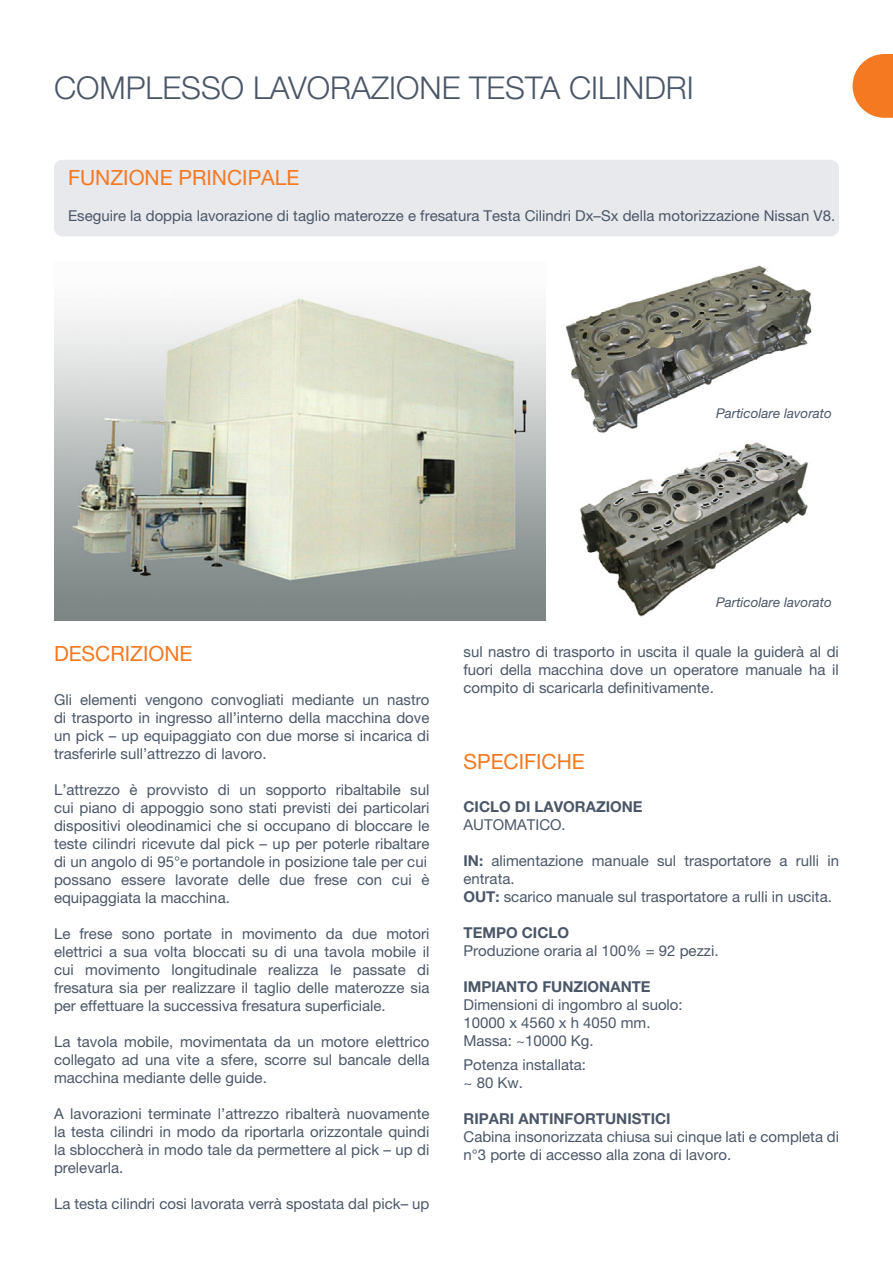
<style>
.page{position:relative;width:893px;height:1263px;background:#fff}
.page>*{position:absolute;margin:0;border:0;box-sizing:border-box;transform-origin:0 0}
.Stile_di_paragrafo_1{font:300 31.5px "Helvetica Neue LT Pro";color:#4b5767}
.Stile_di_paragrafo_1-2{font:21px "Helvetica Neue LT Pro";color:#f47921}
.t1{font:15px/18px "Helvetica Neue LT Pro";color:#4b5767;text-align:justify}
.t2{font:700 15px "Helvetica Neue LT Pro";color:#4b5767}
.t3{font:italic 13.5px "Helvetica Neue LT Pro";color:#4b5767}
.s1{font-weight:700}
</style>
<div class="page">
<svg style="left:853px;top:54px;width:40px;height:64px"></svg>
<div style="left:54px;top:160px;width:785px;height:76px;background:#e7e9ed;border-radius:9px"></div>
<img style="left:565px;top:265px;width:247px;height:168px">
<img style="left:580px;top:442px;width:228px;height:175px">
<img style="left:54px;top:298px;width:491px;height:323px">
<p class="Stile_di_paragrafo_1" style="left:54px;top:69px;width:641px">COMPLESSO LAVORAZIONE TESTA CILINDRI</p>
<p class="Stile_di_paragrafo_1-2" style="left:68px;top:165px;width:233px">FUNZIONE PRINCIPALE</p>
<p class="t1" style="left:68px;top:207px;width:769px">Eseguire la doppia lavorazione di taglio materozze e fresatura Testa Cilindri Dx–Sx della motorizzazione Nissan V8.</p>
<p class="t3" style="left:716px;top:405px;width:117px">Particolare lavorato</p>
<p class="Stile_di_paragrafo_1-2" style="left:54px;top:641px;width:140px">DESCRIZIONE</p>
<p class="t1" style="left:54px;top:690px;width:377px">Gli elementi vengono convogliati mediante un nastro di trasporto in ingresso all’interno della macchina dove un pick – up equipaggiato con due morse si incarica di trasferirle sull’attrezzo di lavoro.</p>
<p class="t1" style="left:54px;top:780px;width:377px">L’attrezzo è provvisto di un sopporto ribaltabile sul cui piano di appoggio sono stati previsti dei particolari dispositivi oleodinamici che si occupano di bloccare le teste cilindri ricevute dal pick – up per poterle ribaltare di un angolo di 95°e portandole in posizione tale per cui</p>
<p class="t1" style="left:54px;top:870px;width:377px">possano essere lavorate delle due frese con cui è equipaggiata la macchina.</p>
<p class="t1" style="left:54px;top:924px;width:377px">Le frese sono portate in movimento da due motori elettrici a sua volta bloccati su di una tavola mobile il cui movimento longitudinale realizza le passate di fresatura sia per realizzare il taglio delle materozze sia per effettuare la successiva fresatura superficiale.</p>
<p class="t1" style="left:54px;top:1032px;width:377px">La tavola mobile, movimentata da un motore elettrico collegato ad una vite a sfere, scorre sul bancale della macchina mediante delle guide.</p>
<p class="t1" style="left:54px;top:1104px;width:377px">A lavorazioni terminate l’attrezzo ribalterà nuovamente la testa cilindri in modo da riportarla orizzontale quindi la sbloccherà in modo tale da permettere al pick – up di prelevarla.</p>
<p class="t1" style="left:54px;top:1194px;width:377px">La testa cilindri cosi lavorata verrà spostata dal pick– up</p>
<p class="t3" style="left:716px;top:594px;width:117px">Particolare lavorato</p>
<p class="t1" style="left:463px;top:642px;width:377px">sul nastro di trasporto in uscita il quale la guiderà al di fuori della macchina dove un operatore manuale ha il compito di scaricarla definitivamente.</p>
<p class="Stile_di_paragrafo_1-2" style="left:463px;top:749px;width:123px">SPECIFICHE</p>
<p class="t2" style="left:463px;top:797px;width:181px">CICLO DI LAVORAZIONE</p>
<p class="t1" style="left:463px;top:815px;width:104px">AUTOMATICO.</p>
<p class="t1" style="left:463px;top:851px;width:377px"><span class="s1">IN:</span> alimentazione manuale sul trasportatore a rulli in entrata.</p>
<p class="t1" style="left:463px;top:887px;width:370px"><span class="s1">OUT:</span> scarico manuale sul trasportatore a rulli in uscita.</p>
<p class="t2" style="left:463px;top:923px;width:107px">TEMPO CICLO</p>
<p class="t1" style="left:463px;top:941px;width:257px">Produzione oraria al 100% = 92 pezzi.</p>
<p class="t2" style="left:463px;top:977px;width:189px">IMPIANTO FUNZIONANTE</p>
<p class="t1" style="left:463px;top:995px;width:221px">Dimensioni di ingombro al suolo:</p>
<p class="t1" style="left:463px;top:1013px;width:189px">10000 x 4560 x h 4050 mm.</p>
<p class="t1" style="left:463px;top:1031px;width:132px">Massa: ~10000 Kg.</p>
<p class="t1" style="left:463px;top:1055px;width:124px">Potenza installata:</p>
<p class="t1" style="left:463px;top:1073px;width:61px">~ 80 Kw.</p>
<p class="t2" style="left:463px;top:1109px;width:209px">RIPARI ANTINFORTUNISTICI</p>
<p class="t1" style="left:463px;top:1127px;width:377px">Cabina insonorizzata chiusa sui cinque lati e completa di n°3 porte di accesso alla zona di lavoro.</p>
</div>
